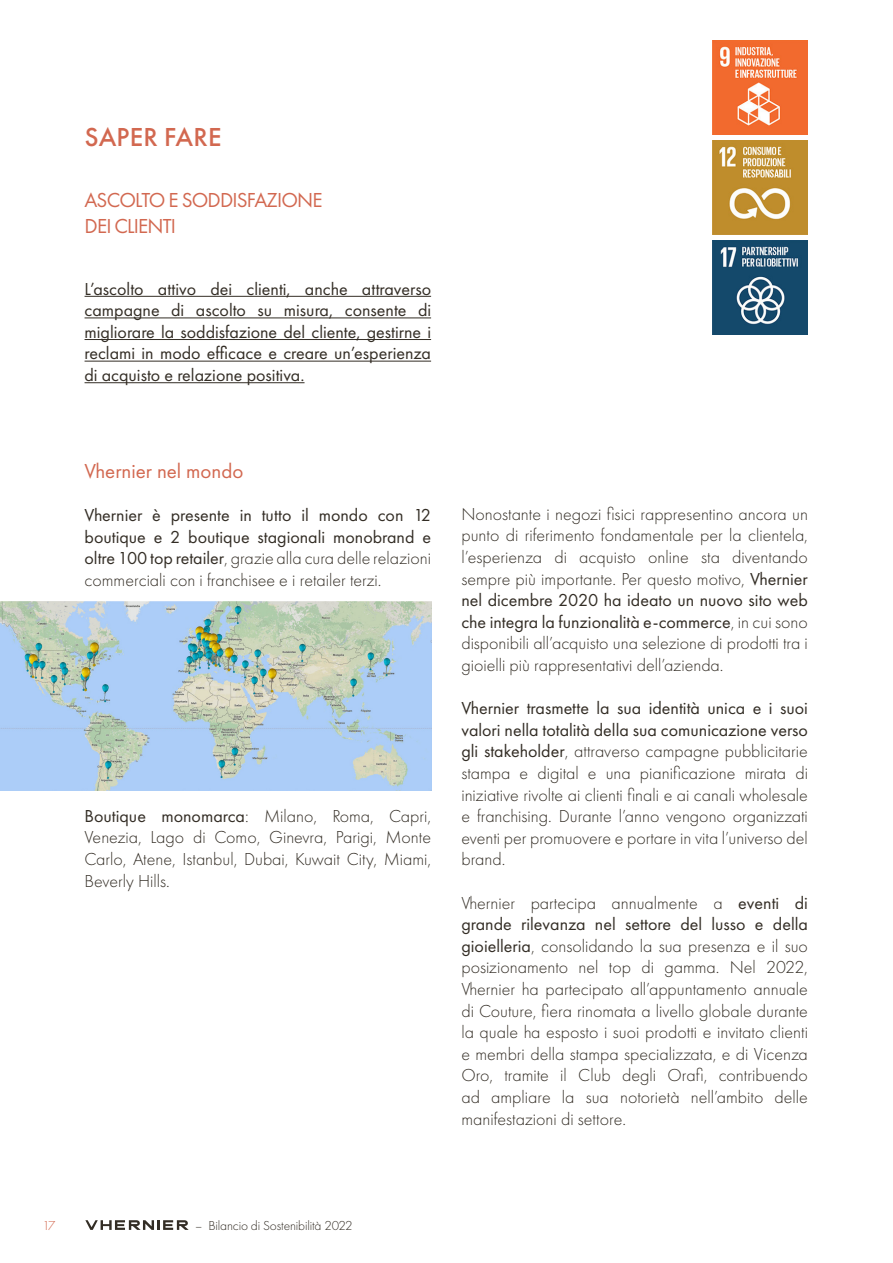
<style>
.page{position:relative;width:893px;height:1263px;background:#fff}
.page>*{position:absolute;margin:0;border:0;box-sizing:border-box;transform-origin:0 0}
.t1{font:500 27px "Futura PT";letter-spacing:.005em;color:#d26850}
.t2{font:21px "Futura PT";letter-spacing:-.04em;color:#d26850}
.t3{font:21px "Futura PT";color:#d26850}
.t4{font:300 18px/21.6px "Futura PT";color:#332d25;text-align:justify}
.t5{font:18px/21.6px "Futura PT";color:#332d25;text-align:justify}
.t6{font:300 13.5px "Futura PT";letter-spacing:-.01em;color:#332d25}
.t7{font:300 13.5px "Futura PT";color:#d26850}
.s1{font-weight:300}
.s2{font-weight:400}
</style>
<div class="page">
<hr style="left:85px;top:296px;width:346px;height:1px;background:#332d25">
<hr style="left:85px;top:317px;width:346px;height:1px;background:#332d25">
<hr style="left:85px;top:339px;width:346px;height:1px;background:#332d25">
<hr style="left:85px;top:361px;width:346px;height:1px;background:#332d25">
<hr style="left:85px;top:382px;width:220px;height:1px;background:#332d25">
<img style="left:0;top:602px;width:432px;height:189px">
<img style="left:712px;top:40px;width:96px;height:94px">
<img style="left:712px;top:140px;width:96px;height:94px">
<img style="left:712px;top:240px;width:96px;height:94px">
<svg style="left:85px;top:1220px;width:104px;height:10px"></svg>
<p class="t1" style="left:85px;top:121px;width:138px">SAPER FARE</p>
<p class="t2" style="left:85px;top:188px;width:239px">ASCOLTO E SODDISFAZIONE</p>
<p class="t2" style="left:85px;top:213px;width:93px">DEI CLIENTI</p>
<p class="t5" style="left:85px;top:278px;width:348px">L’ascolto attivo dei clienti, anche attraverso campagne di ascolto su misura, consente di migliorare la soddisfazione del cliente, gestirne i reclami in modo efficace e creare un’esperienza di acquisto e relazione positiva.</p>
<p class="t3" style="left:85px;top:459px;width:160px">Vhernier nel mondo</p>
<p class="t5" style="left:85px;top:504px;width:348px">Vhernier è presente in tutto il mondo con 12 boutique e 2 boutique stagionali monobrand e oltre 100 top retailer<span class="s1">, grazie alla cura delle relazioni commerciali con i franchisee e i retailer terzi.</span></p>
<p class="t4" style="left:85px;top:805px;width:348px"><span class="s2">Boutique monomarca</span>: Milano, Roma, Capri, Venezia, Lago di Como, Ginevra, Parigi, Monte Carlo, Atene, Istanbul, Dubai, Kuwait City, Miami, Beverly Hills.</p>
<p class="t4" style="left:461px;top:503px;width:348px">Nonostante i negozi fisici rappresentino ancora un punto di riferimento fondamentale per la clientela, l’esperienza di acquisto online sta diventando sempre più importante. Per questo motivo, <span class="s2">Vhernier nel dicembre 2020 ha ideato un nuovo sito web che integra la funzionalità e-commerce</span>, in cui sono disponibili all’acquisto una selezione di prodotti tra i gioielli più rappresentativi dell’azienda.</p>
<p class="t4" style="left:461px;top:697px;width:348px"><span class="s2">Vhernier trasmette la sua identità unica e i suoi valori nella totalità della sua comunicazione verso gli stakeholder</span>, attraverso campagne pubblicitarie stampa e digital e una pianificazione mirata di iniziative rivolte ai clienti finali e ai canali wholesale e franchising. Durante l’anno vengono organizzati eventi per promuovere e portare in vita l’universo del brand.</p>
<p class="t4" style="left:461px;top:892px;width:348px">Vhernier partecipa annualmente a <span class="s2">eventi di grande rilevanza nel settore del lusso e della gioielleria</span>, consolidando la sua presenza e il suo posizionamento nel top di gamma. Nel 2022, Vhernier ha partecipato all’appuntamento annuale di Couture, fiera rinomata a livello globale durante la quale ha esposto i suoi prodotti e invitato clienti e membri della stampa specializzata, e di Vicenza Oro, tramite il Club degli Orafi, contribuendo ad ampliare la sua notorietà nell’ambito delle manifestazioni di settore.</p>
<p class="t7" style="left:43px;top:1218px;width:15px">17</p>
<p class="t6" style="left:195px;top:1218px;width:159px">– Bilancio di Sostenibilità 2022</p>
</div>
